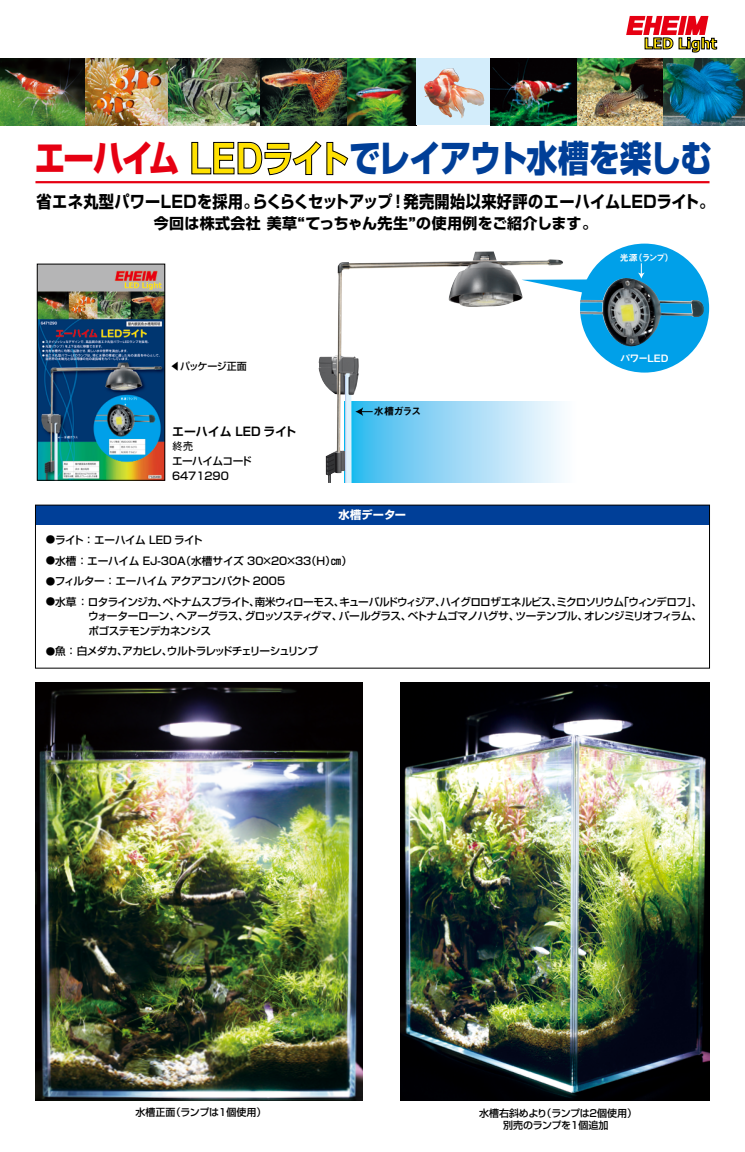
<style>
.page{position:relative;width:745px;height:1152px;background:#fff}
.page>*{position:absolute;margin:0;border:0;box-sizing:border-box;transform-origin:0 0}
.t1{font:800 36.5px "Shin Go Pr 6";letter-spacing:-.04em;color:#003f98;scale:.85 1}
.t2{font:700 16.88px "Shin Go Pr 6";letter-spacing:.025em;color:#000;scale:.9 1}
.t3{font:700 15.12px "Tahoma";color:#ffe100}
.t4{font:700 15px "Shin Go Pr 6";letter-spacing:.025em;color:#000}
.t5{font:700 11.88px "Shin Go Pr 6 De";color:#000}
.t6{font:700 11.25px "Shin Go Pr 6";color:#fff}
.t7{font:500 10.75px/14.4px "Shin Go Pr 5";letter-spacing:-.055em;color:#000}
.t8{font:500 10.75px "Shin Go Pr 5";color:#000}
.t9{font:500 10.75px "Shin Go Pr 5";letter-spacing:-.095em;color:#000}
.t10{font:500 10.75px "Shin Go Pr 5";letter-spacing:-.085em;color:#000}
.t11{font:500 10.75px "Shin Go Pr 5";letter-spacing:-.105em;color:#000}
.t12{font:500 10.75px "Shin Go Pr 5";letter-spacing:-.115em;color:#000}
.t13{font:500 10.62px/14.5px "Shin Go Pr 6";letter-spacing:-.055em;color:#000}
.t14{font:10.62px "MS P Gothic";color:#000}
.t15{font:10.25px "Midashi Go Pr 6 MB31";letter-spacing:-.1em;color:#000}
.t16{font:10.12px "Midashi Go Pr 5 MB31";letter-spacing:-.065em;color:#fff}
.t17{font:500 10px "Shin Go Pr 6";letter-spacing:-.02em;color:#000}
.t18{font:500 9.5px "Shin Go Pr 5";color:#000}
.t19{font:8.88px "Midashi Go Pr 6 MB31";color:#fff}
.s1{color:#e60012}
.s2{font-family:"Helvetica Neue";font-weight:700;font-size:44px;color:#ffe100}
.s3{color:#ffe100}
</style>
<div class="page">
<svg style="left:626px;top:16px;width:90px;height:36px"></svg>
<svg style="left:191px;top:141px;width:157px;height:34px"></svg>
<hr style="left:35px;top:181px;width:674px;height:2px;background:#e60012">
<img style="left:35px;top:682px;width:327px;height:418px">
<img style="left:400px;top:682px;width:308px;height:418px">
<div style="left:35px;top:505px;width:674px;height:19px;background:#003f98"></div>
<div style="left:35px;top:505px;width:674px;height:163px;border:1px solid #000"></div>
<div style="left:344px;top:401px;width:232px;height:82px;background:#f9fcfe"></div>
<div style="left:579px;top:244px;width:129px;height:128px;background:#00a0e9;border-radius:50%"></div>
<svg style="left:638px;top:263px;width:6px;height:15px"></svg>
<img style="left:579px;top:278px;width:78px;height:69px">
<img style="left:39px;top:266px;width:124px;height:212px">
<div style="left:37px;top:264px;width:128px;height:216px;border:1px solid #000"></div>
<img style="left:318px;top:251px;width:244px;height:232px">
<svg style="left:344px;top:374px;width:28px;height:109px"></svg>
<svg style="left:521px;top:279px;width:70px;height:14px"></svg>
<img style="left:0;top:58px;width:416px;height:67px">
<div style="left:416px;top:58px;width:74px;height:67px;background:#d3edfb"></div>
<img style="left:424px;top:68px;width:59px;height:50px">
<img style="left:490px;top:58px;width:87px;height:67px">
<img style="left:577px;top:58px;width:167px;height:67px">
<h3 class="t3" style="left:643px;top:34px;width:74px">LED Light</h3>
<h1 class="t1" style="left:34px;top:130px;width:798px"><span class="s1">エーハイム</span> <span class="s2">LED</span><span class="s3">ライト</span>でレイアウト水槽を楽しむ</h1>
<h2 class="t2" style="left:252px;top:188px;width:514px">らくらくセットアップ！発売開始以来好評のエーハイムLEDライト。</h2>
<h2 class="t2" style="left:37px;top:188px;width:248px">省エネ丸型パワーLEDを採用。</h2>
<h3 class="t4" style="left:154px;top:212px;width:444px">今回は株式会社美草“てっちゃん先生”の使用例をご紹介します。</h3>
<p class="t17" style="left:170px;top:358px;width:78px">◀パッケージ正面</p>
<p class="t5" style="left:172px;top:422px;width:126px">エーハイム LED ライト</p>
<p class="t14" style="left:172px;top:440px;width:23px">終売</p>
<p class="t13" style="left:172px;top:453px;width:81px">エーハイムコード<br>6471290</p>
<p class="t7" style="left:55px;top:531px;width:149px">ライト：エーハイム LED ライト</p>
<p class="t18" style="left:46px;top:532px;width:11px">●</p>
<p class="t15" style="left:374px;top:403px;width:49px">水槽ガラス</p>
<p class="t6" style="left:338px;top:506px;width:69px">水槽データー</p>
<p class="t8" style="left:55px;top:551px;width:257px">水槽：エーハイム EJ-30 （A 水槽サイズ 30×20×33</p>
<p class="t7" style="left:306px;top:552px;width:48px">（ H ㎝） (</p>
<p class="t18" style="left:46px;top:553px;width:11px">●</p>
<p class="t7" style="left:55px;top:573px;width:232px">フィルター：エーハイムアクアコンパクト 2005</p>
<p class="t18" style="left:46px;top:573px;width:11px">●</p>
<p class="t19" style="left:633px;top:250px;width:42px">（ランプ(</p>
<p class="t19" style="left:619px;top:250px;width:19px">光源</p>
<p class="t16" style="left:619px;top:349px;width:50px">パワーLED</p>
<p class="t7" style="left:440px;top:593px;width:185px">ハイグロロザエネルビスミクロソリウム</p>
<p class="t7" style="left:551px;top:593px;width:12px">、</p>
<p class="t7" style="left:163px;top:593px;width:98px">ベトナムスプライト、</p>
<p class="t7" style="left:618px;top:593px;width:85px">「ウィンデロフ、「</p>
<p class="t11" style="left:339px;top:593px;width:108px">キューバルドウィジア、</p>
<p class="t7" style="left:55px;top:593px;width:114px">水草：ロタラインジカ、</p>
<p class="t7" style="left:254px;top:593px;width:91px">南米ウィローモス、</p>
<p class="t18" style="left:46px;top:594px;width:11px">●</p>
<p class="t7" style="left:515px;top:608px;width:74px">ツーテンプル、</p>
<p class="t7" style="left:176px;top:608px;width:74px">ヘアーグラス、</p>
<p class="t12" style="left:245px;top:607px;width:99px">グロッソスティグマ、</p>
<p class="t7" style="left:338px;top:608px;width:74px">パールグラス、</p>
<p class="t7" style="left:407px;top:608px;width:113px">ベトナムゴマノハグサ、</p>
<p class="t10" style="left:584px;top:607px;width:119px">オレンジミリオフィラム、</p>
<p class="t7" style="left:88px;top:608px;width:124px">ウォーターローン、<br>ポゴステモンデカネンシス</p>
<p class="t9" style="left:55px;top:642px;width:264px">魚：白メダカアカヒレウルトラレッドチェリーシュリンプ</p>
<p class="t7" style="left:162px;top:643px;width:12px">、</p>
<p class="t18" style="left:46px;top:643px;width:11px">●</p>
<p class="t7" style="left:117px;top:643px;width:12px">、</p>
<p class="t17" style="left:171px;top:1104px;width:97px">（ランプは1個使用）</p>
<p class="t17" style="left:135px;top:1104px;width:41px">水槽正面</p>
<p class="t17" style="left:541px;top:1104px;width:97px">（ランプは2個使用(</p>
<p class="t17" style="left:479px;top:1104px;width:70px">水槽右斜めより</p>
<p class="t17" style="left:502px;top:1117px;width:107px">別売のランプを1個追加</p>
</div>
